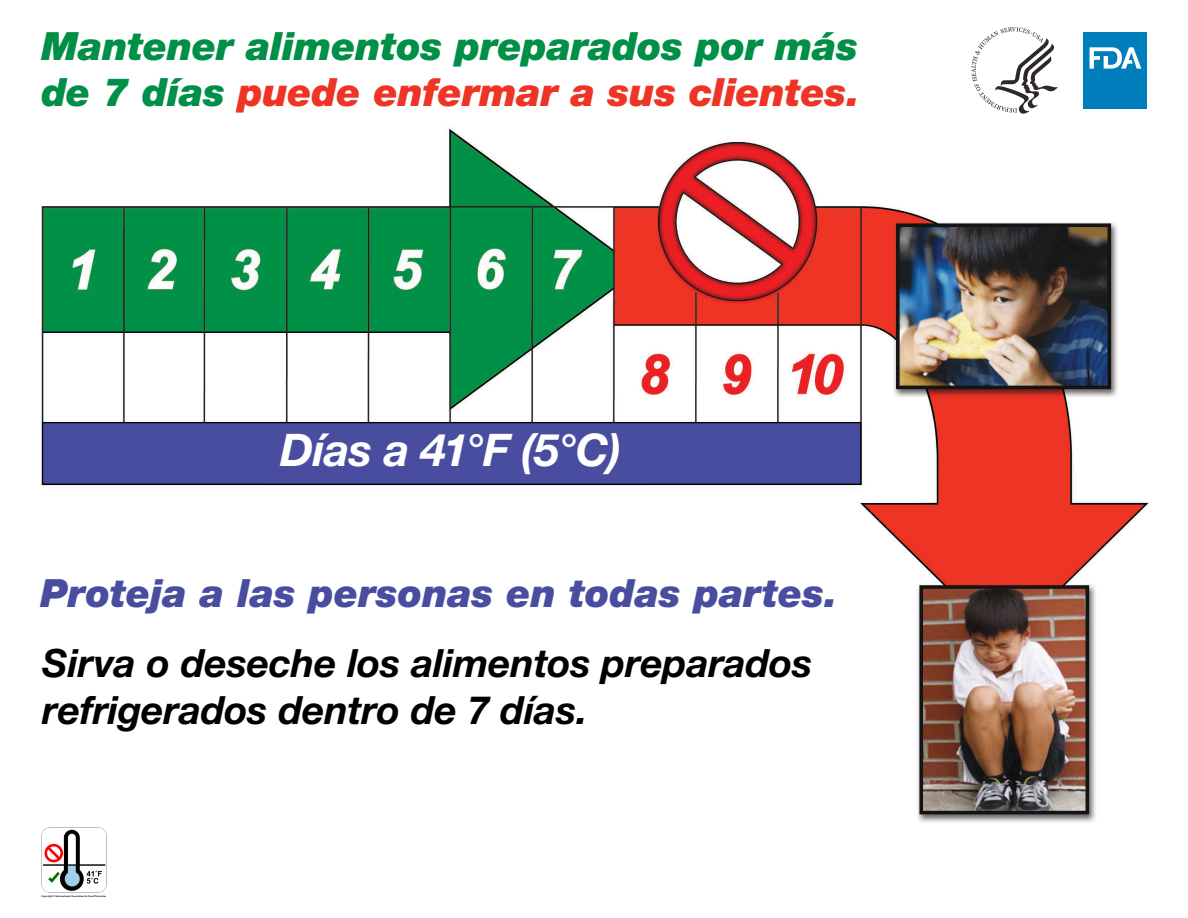
<style>
.page{position:relative;width:1188px;height:918px;background:#fff}
.page>*{position:absolute;margin:0;border:0;box-sizing:border-box;transform-origin:0 0}
.t1{font:italic 700 45px "Helvetica Neue LT Std";letter-spacing:-.02em;color:#fff}
.t2{font:italic 700 39px/70.1px "Helvetica Neue LT Std";letter-spacing:-.005em;color:#000}
.t3{font:italic 900 39px/46.8px "Helvetica Neue LT Std";letter-spacing:-.01em;color:#008f46}
.t4{font:700 2.7px "Times New Roman";letter-spacing:-.005em;color:#000}
.s1{color:#ee3424}
.s2{font-weight:900;color:#484da0}
</style>
<div class="page">
<img style="left:41px;top:32px;width:1109px;height:791px">
<div style="left:164px;top:24px;width:861px;height:100px;background:#fff"></div>
<div style="left:108px;top:587px;width:682px;height:61px;background:#fff"></div>
<div style="left:261px;top:428px;width:372px;height:54px;background:#484da0"></div>
<div style="left:169px;top:687px;width:569px;height:112px;background:#fff"></div>
<div style="left:35px;top:814px;width:85px;height:85px;background:#fff"></div>
<div style="left:1083px;top:33px;width:64px;height:76px;background:#007dbb"></div>
<svg style="left:1090px;top:47px;width:51px;height:22px"></svg>
<svg style="left:971px;top:27px;width:87px;height:87px"></svg>
<img style="left:41px;top:828px;width:65px;height:65px">
<p class="t3" style="left:41px;top:22px;width:820px">Mantener alimentos preparados por más de 7 días <span class="s1">puede enfermar a sus clientes.</span></p>
<p class="t1" style="left:280px;top:422px;width:343px">Días a 41°F (5°C)</p>
<p class="t2" style="left:41px;top:557px;width:798px"><span class="s2">Proteja a las personas en todas partes.<br></span>Sirva o deseche los alimentos preparados</p>
<p class="t2" style="left:42px;top:674px;width:547px">refrigerados dentro de 7 días.</p>
<p class="t4" style="left:41px;top:894px;width:66px">Copyright © International Association for Food Protection</p>
</div>
